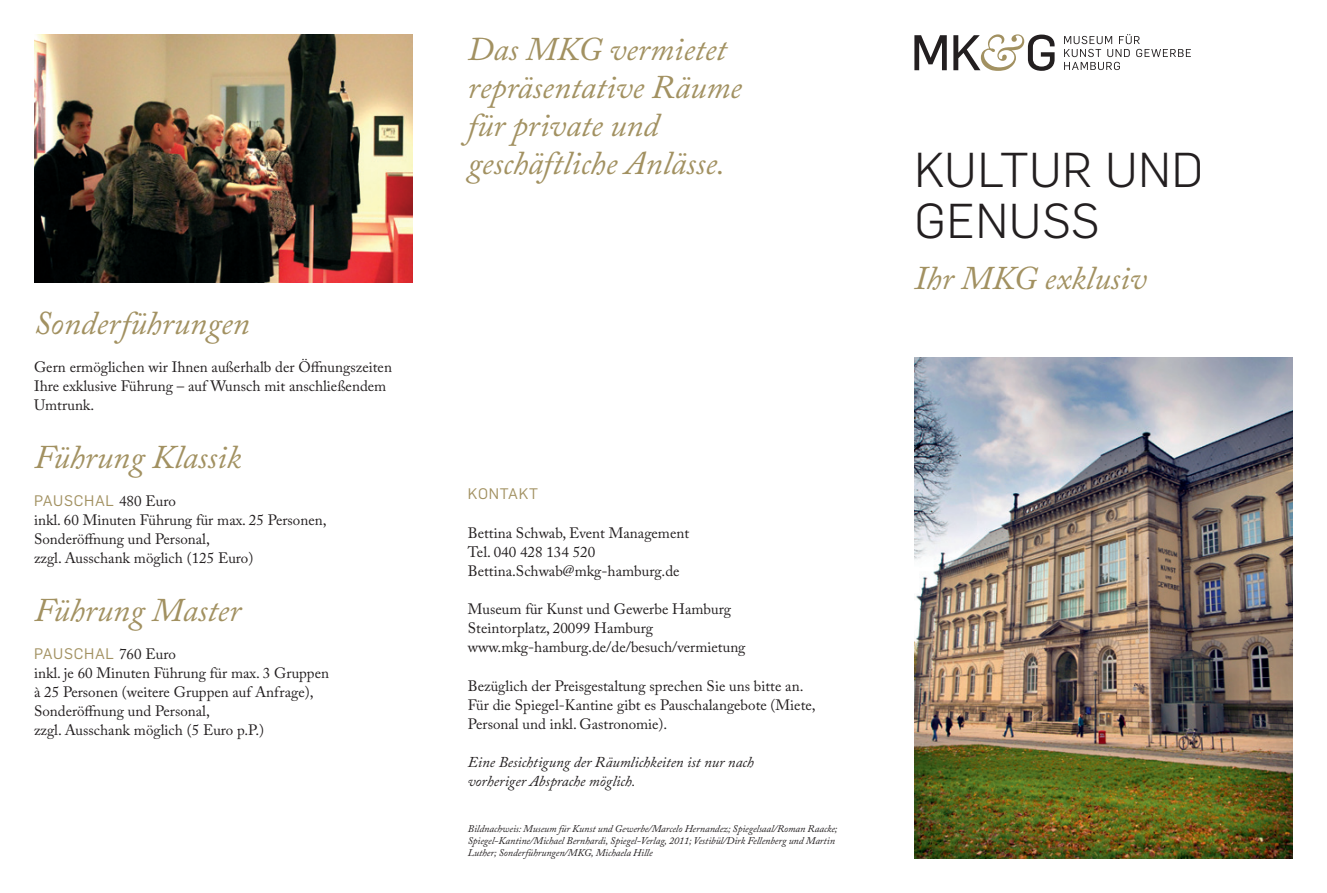
<style>
.page{position:relative;width:1327px;height:893px;background:#fff}
.page>*{position:absolute;margin:0;border:0;box-sizing:border-box;transform-origin:0 0}
.t1{font:300 48px "Flama";letter-spacing:.02em;color:#231f20}
.t2{font:italic 33px/38.2px "Adobe Caslon Pro";color:#a29161}
.t3{font:15px/19.2px "Adobe Caslon Pro";color:#231f20}
.t4{font:italic 15px/19.2px "Adobe Caslon Pro";color:#231f20}
.t5{font:15px "Flama";letter-spacing:.05em;color:#a29161}
.t6{font:italic 10.2px/12px "Adobe Caslon Pro";letter-spacing:-.005em;color:#231f20}
.s1{font-family:"Adobe Caslon Pro";color:#231f20}
</style>
<div class="page">
<img style="left:34px;top:34px;width:378px;height:249px">
<svg style="left:914px;top:34px;width:140px;height:37px"></svg>
<svg style="left:1064px;top:34px;width:127px;height:36px"></svg>
<img style="left:914px;top:357px;width:379px;height:502px">
<p class="t2" style="left:34px;top:303px;width:217px">Sonderführungen</p>
<p class="t3" style="left:34px;top:357px;width:359px">Gern ermöglichen wir Ihnen außerhalb der Öffnungszeiten<br>Ihre exklusive Führung – auf Wunsch mit anschließendem<br>Umtrunk.</p>
<p class="t2" style="left:34px;top:437px;width:209px">Führung Klassik</p>
<p class="t5" style="left:34px;top:490px;width:143px">PAUSCHAL <span class="s1">480 Euro</span></p>
<p class="t3" style="left:34px;top:510px;width:294px">inkl. 60 Minuten Führung für max. 25 Personen,</p>
<p class="t3" style="left:34px;top:529px;width:177px">Sonderöffnung und Personal,</p>
<p class="t3" style="left:34px;top:548px;width:221px">zzgl. Ausschank möglich (125 Euro)</p>
<p class="t2" style="left:34px;top:590px;width:208px">Führung Master</p>
<p class="t5" style="left:34px;top:643px;width:143px">PAUSCHAL <span class="s1">760 Euro</span></p>
<p class="t3" style="left:34px;top:663px;width:296px">inkl. je 60 Minuten Führung für max. 3 Gruppen à 25 Personen (weitere Gruppen auf Anfrage),</p>
<p class="t3" style="left:34px;top:701px;width:177px">Sonderöffnung und Personal,</p>
<p class="t3" style="left:34px;top:720px;width:232px">zzgl. Ausschank möglich (5 Euro p.P.)</p>
<p class="t2" style="left:468px;top:29px;width:275px">Das MKG vermietet repräsentative Räume für private und geschäftliche Anlässe.</p>
<p class="t5" style="left:468px;top:484px;width:72px">KONTAKT</p>
<p class="t3" style="left:468px;top:523px;width:223px">Bettina Schwab, Event Management</p>
<p class="t3" style="left:468px;top:542px;width:129px">Tel. 040 428 134 520</p>
<p class="t3" style="left:468px;top:561px;width:213px">Bettina.Schwab@mkg-hamburg.de</p>
<p class="t3" style="left:468px;top:599px;width:265px">Museum für Kunst und Gewerbe Hamburg</p>
<p class="t3" style="left:468px;top:618px;width:187px">Steintorplatz, 20099 Hamburg</p>
<p class="t3" style="left:468px;top:638px;width:279px">www.mkg-hamburg.de/de/besuch/vermietung</p>
<p class="t3" style="left:468px;top:676px;width:349px">Bezüglich der Preisgestaltung sprechen Sie uns bitte an.<br>Für die Spiegel-Kantine gibt es Pauschalangebote (Miete,<br>Personal und inkl. Gastronomie).</p>
<p class="t4" style="left:468px;top:752px;width:288px">Eine Besichtigung der Räumlichkeiten ist nur nach vorheriger Absprache möglich.</p>
<p class="t6" style="left:468px;top:822px;width:371px">Bildnachweis: Museum für Kunst und Gewerbe/Marcelo Hernandez; Spiegelsaal/Roman Raacke;<br>Spiegel-Kantine/Michael Bernhardi, Spiegel-Verlag, 2011; Vestibül/Dirk Fellenberg und Martin<br>Luther; Sonderführungen/MKG, Michaela Hille</p>
<p class="t1" style="left:914px;top:138px;width:290px">KULTUR UND</p>
<p class="t1" style="left:914px;top:189px;width:186px">GENUSS</p>
<p class="t2" style="left:914px;top:259px;width:234px">Ihr MKG exklusiv</p>
</div>
